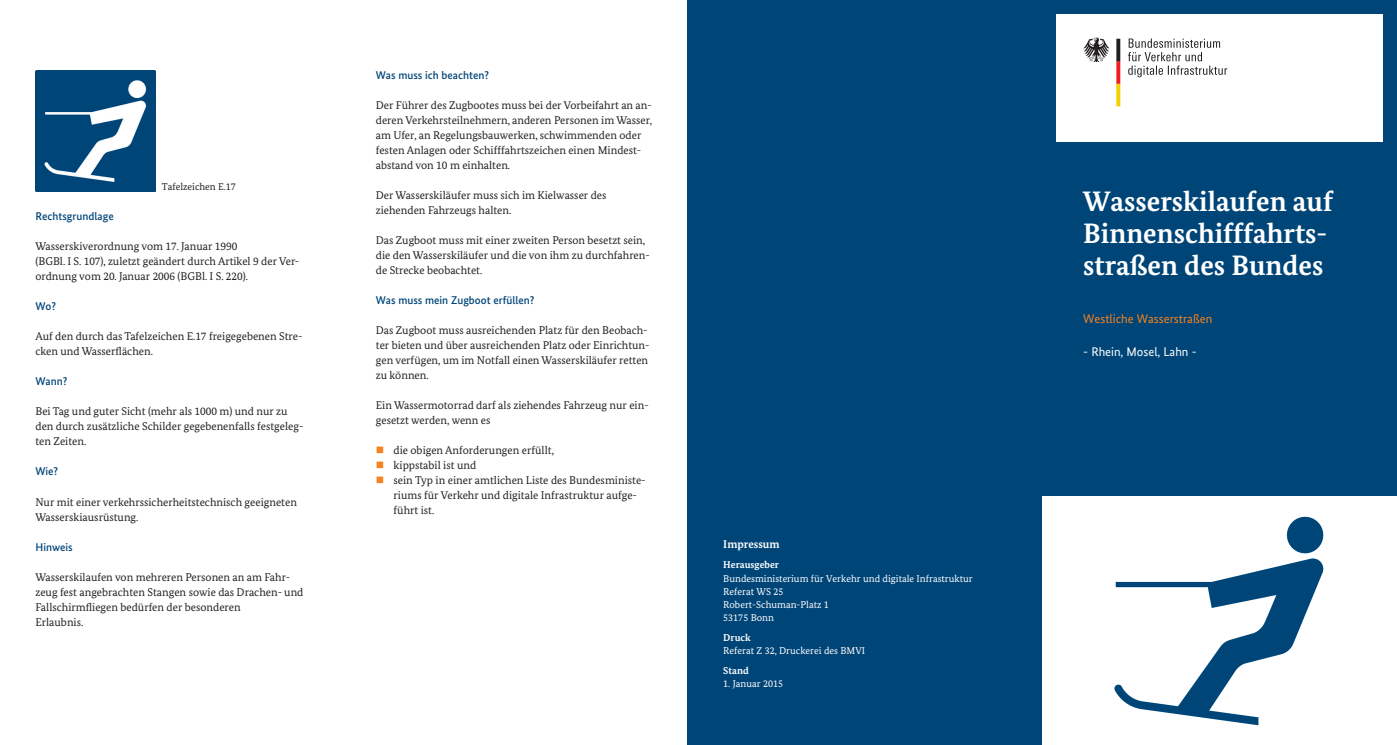
<style>
.page{position:relative;width:1397px;height:745px;background:#fff}
.page>*{position:absolute;margin:0;border:0;box-sizing:border-box;transform-origin:0 0}
.t1{font:700 28.12px/31.9px "Bundes Serif";color:#fff}
.t2{font:12.5px "Bundes Sans";color:#f58220}
.t3{font:12.5px "Bundes Sans";color:#fff}
.t4{font:11.25px/15px "Bundes Serif";color:#231f20}
.t5{font:500 11.25px "Bundes Sans";color:#004578}
.t6{font:700 11.25px "Bundes Serif";color:#fff}
.t7{font:10px/13.1px "Bundes Serif";color:#fff}
.t8{font:700 10px "Bundes Serif";color:#fff}
.t9{font:10px "Bundes Serif";color:#231f20}
</style>
<div class="page">
<div style="left:687px;top:0;width:709px;height:744px;background:#004578"></div>
<div style="left:1056px;top:14px;width:326px;height:128px;background:#fff"></div>
<div style="left:1042px;top:496px;width:354px;height:248px;background:#fff"></div>
<img style="left:1114px;top:516px;width:210px;height:210px">
<svg style="left:1083px;top:38px;width:26px;height:24px"></svg>
<svg style="left:1116px;top:39px;width:4px;height:67px"></svg>
<svg style="left:1127px;top:38px;width:99px;height:39px"></svg>
<img style="left:35px;top:71px;width:120px;height:120px">
<p class="t9" style="left:162px;top:180px;width:76px">Tafelzeichen E.17</p>
<p class="t5" style="left:35px;top:209px;width:80px">Rechtsgrundlage</p>
<p class="t4" style="left:35px;top:238px;width:265px">Wasserskiverordnung vom 17. Januar 1990<br>(BGBl. I S. 107), zuletzt geändert durch Artikel 9 der Ver&shy;ordnung vom 20. Januar 2006 (BGBl. I S. 220).</p>
<p class="t5" style="left:35px;top:299px;width:22px">Wo?</p>
<p class="t4" style="left:35px;top:328px;width:268px">Auf den durch das Tafelzeichen E.17 freigegebenen Stre&shy;cken und Wasserflächen.</p>
<p class="t5" style="left:35px;top:374px;width:34px">Wann?</p>
<p class="t4" style="left:35px;top:403px;width:269px">Bei Tag und guter Sicht (mehr als 1000 m) und nur zu den durch zusätzliche Schilder gegebenenfalls festgeleg&shy;ten Zeiten.</p>
<p class="t5" style="left:35px;top:464px;width:24px">Wie?</p>
<p class="t4" style="left:35px;top:493px;width:263px">Nur mit einer verkehrssicherheitstechnisch geeigneten<br>Wasserskiausrüstung.</p>
<p class="t5" style="left:35px;top:539px;width:39px">Hinweis</p>
<p class="t4" style="left:35px;top:568px;width:269px">Wasserskilaufen von mehreren Personen an am Fahr&shy;zeug fest angebrachten Stangen sowie das Drachen- und Fallschirmfliegen bedürfen der besonderen<br>Erlaubnis.</p>
<p class="t5" style="left:376px;top:68px;width:115px">Was muss ich beachten?</p>
<p class="t4" style="left:376px;top:97px;width:278px">Der Führer des Zugbootes muss bei der Vorbeifahrt an an&shy;deren Verkehrsteilnehmern, anderen Personen im Wasser, am Ufer, an Regelungsbauwerken, schwimmenden oder festen Anlagen oder Schifffahrtszeichen einen Mindest&shy;abstand von 10 m einhalten.</p>
<p class="t4" style="left:376px;top:187px;width:232px">Der Wasserskiläufer muss sich im Kielwasser des ziehenden Fahrzeugs halten.</p>
<p class="t4" style="left:376px;top:232px;width:275px">Das Zugboot muss mit einer zweiten Person besetzt sein, die den Wasserskiläufer und die von ihm zu durchfahren&shy;de Strecke beobachtet.</p>
<p class="t5" style="left:376px;top:293px;width:160px">Was muss mein Zugboot erfüllen?</p>
<p class="t4" style="left:376px;top:322px;width:275px">Das Zugboot muss ausreichenden Platz für den Beobach&shy;ter bieten und über ausreichenden Platz oder Einrichtun&shy;gen verfügen, um im Notfall einen Wasserskiläufer retten zu können.</p>
<p class="t4" style="left:376px;top:397px;width:274px">Ein Wassermotorrad darf als ziehendes Fahrzeug nur ein&shy;gesetzt werden, wenn es</p>
<p class="t4" style="left:393px;top:442px;width:253px">die obigen Anforderungen erfüllt,<br>kippstabil ist und<br>sein Typ in einer amtlichen Liste des Bundesministe&shy;riums für Verkehr und digitale Infrastruktur aufge&shy;führt ist.</p>
<p class="t6" style="left:723px;top:537px;width:58px">Impressum</p>
<p class="t8" style="left:723px;top:558px;width:57px">Herausgeber</p>
<p class="t7" style="left:723px;top:571px;width:251px">Bundesministerium für Verkehr und digitale Infrastruktur<br>Referat WS 25<br>Robert-Schuman-Platz 1<br>53175 Bonn</p>
<p class="t8" style="left:723px;top:630px;width:29px">Druck</p>
<p class="t7" style="left:723px;top:643px;width:143px">Referat Z 32, Druckerei des BMVI</p>
<p class="t8" style="left:723px;top:663px;width:27px">Stand</p>
<p class="t7" style="left:723px;top:676px;width:61px">1. Januar 2015</p>
<h1 class="t1" style="left:1082px;top:185px;width:251px">Wasserskilaufen auf<br>Binnenschifffahrts&shy;straßen des Bundes</h1>
<p class="t2" style="left:1082px;top:311px;width:131px">Westliche Wasserstraßen</p>
<p class="t3" style="left:1082px;top:343px;width:115px">- Rhein, Mosel, Lahn -</p>
</div>
